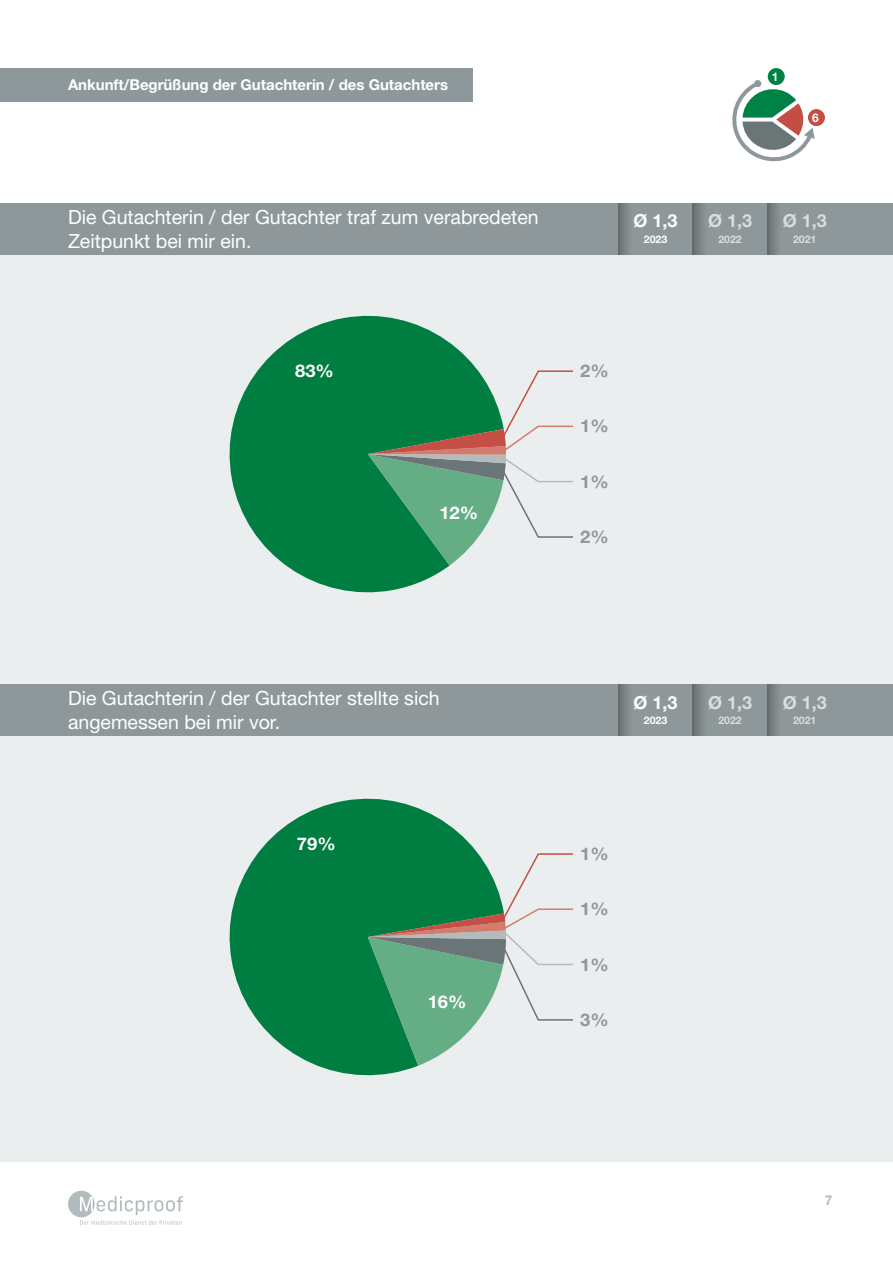
<style>
.page{position:relative;width:893px;height:1263px;background:#fff}
.page>*{position:absolute;margin:0;border:0;box-sizing:border-box;transform-origin:0 0}
.t1{font:19.5px/24px "Helvetica Neue LT Std";color:#fff}
.t2{font:700 18px "Helvetica Neue LT Std";color:#d9dede}
.t3{font:700 18px "Helvetica Neue LT Std";color:#fff}
.t4{font:700 17.55px "Helvetica Neue LT Std";color:#8e989a;scale:1.05 1}
.t5{font:700 17.55px "Helvetica Neue LT Std";color:#fff;scale:1.05 1}
.t6{font:700 15px "Helvetica Neue LT Std";color:#fff}
.t7{font:700 13.5px "Helvetica Neue LT Std";color:#b3bbbd}
.t8{font:700 12px "Helvetica Neue LT Std";color:#fff}
.t9{font:700 10.5px "Helvetica Neue LT Std";color:#d9dede}
.t10{font:700 10.5px "Helvetica Neue LT Std";color:#fff}
</style>
<div class="page">
<svg style="left:68px;top:1191px;width:115px;height:34px"></svg>
<div style="left:0;top:203px;width:893px;height:958px;background:#ebeeef"></div>
<div style="left:0;top:203px;width:893px;height:51px;background:#8e989a"></div>
<div style="left:0;top:68px;width:472px;height:33px;background:#8e989a"></div>
<svg style="left:230px;top:315px;width:248px;height:278px;fill:#007d40"></svg>
<svg style="left:368px;top:370px;width:205px;height:195px"></svg>
<svg style="left:230px;top:798px;width:247px;height:278px;fill:#007d40"></svg>
<svg style="left:368px;top:852px;width:205px;height:214px"></svg>
<svg style="left:732px;top:80px;width:83px;height:82px"></svg>
<div style="left:768px;top:68px;width:17px;height:17px;background:#008244;border-radius:50%"></div>
<div style="left:808px;top:109px;width:17px;height:17px;background:#c44e45;border-radius:50%"></div>
<div style="left:0;top:685px;width:893px;height:51px;background:#8e989a"></div>
<svg style="left:618px;top:685px;width:11px;height:51px"></svg>
<svg style="left:693px;top:685px;width:10px;height:51px"></svg>
<svg style="left:767px;top:685px;width:11px;height:51px"></svg>
<svg style="left:618px;top:203px;width:11px;height:51px"></svg>
<svg style="left:693px;top:203px;width:10px;height:51px"></svg>
<svg style="left:767px;top:203px;width:11px;height:51px"></svg>
<p class="t6" style="left:68px;top:75px;width:382px">Ankunft/Begrüßung der Gutachterin / des Gutachters</p>
<p class="t1" style="left:68px;top:204px;width:472px">Die Gutachterin / der Gutachter traf zum verabredeten<br>Zeitpunkt bei mir ein.</p>
<p class="t8" style="left:772px;top:69px;width:8px">1</p>
<p class="t8" style="left:812px;top:110px;width:8px">6</p>
<p class="t3" style="left:633px;top:210px;width:46px">Ø 1,3</p>
<p class="t10" style="left:644px;top:232px;width:25px">2023</p>
<p class="t2" style="left:708px;top:210px;width:46px">Ø 1,3</p>
<p class="t9" style="left:718px;top:232px;width:25px">2022</p>
<p class="t2" style="left:783px;top:210px;width:46px">Ø 1,3</p>
<p class="t9" style="left:793px;top:232px;width:25px">2021</p>
<p class="t5" style="left:295px;top:360px;width:38px">83%</p>
<p class="t5" style="left:439px;top:501px;width:38px">12%</p>
<p class="t4" style="left:580px;top:360px;width:29px">2%</p>
<p class="t4" style="left:580px;top:415px;width:29px">1%</p>
<p class="t4" style="left:580px;top:471px;width:29px">1%</p>
<p class="t4" style="left:580px;top:526px;width:29px">2%</p>
<p class="t1" style="left:68px;top:686px;width:373px">Die Gutachterin / der Gutachter stellte sich angemessen bei mir vor.</p>
<p class="t3" style="left:633px;top:691px;width:46px">Ø 1,3</p>
<p class="t10" style="left:644px;top:714px;width:25px">2023</p>
<p class="t2" style="left:708px;top:691px;width:46px">Ø 1,3</p>
<p class="t9" style="left:718px;top:714px;width:25px">2022</p>
<p class="t2" style="left:783px;top:691px;width:46px">Ø 1,3</p>
<p class="t9" style="left:793px;top:714px;width:25px">2021</p>
<p class="t5" style="left:297px;top:833px;width:38px">79%</p>
<p class="t5" style="left:428px;top:990px;width:38px">16%</p>
<p class="t4" style="left:580px;top:843px;width:29px">1%</p>
<p class="t4" style="left:580px;top:898px;width:29px">1%</p>
<p class="t4" style="left:580px;top:953px;width:29px">1%</p>
<p class="t4" style="left:580px;top:1009px;width:29px">3%</p>
<p class="t7" style="left:825px;top:1191px;width:9px">7</p>
</div>
